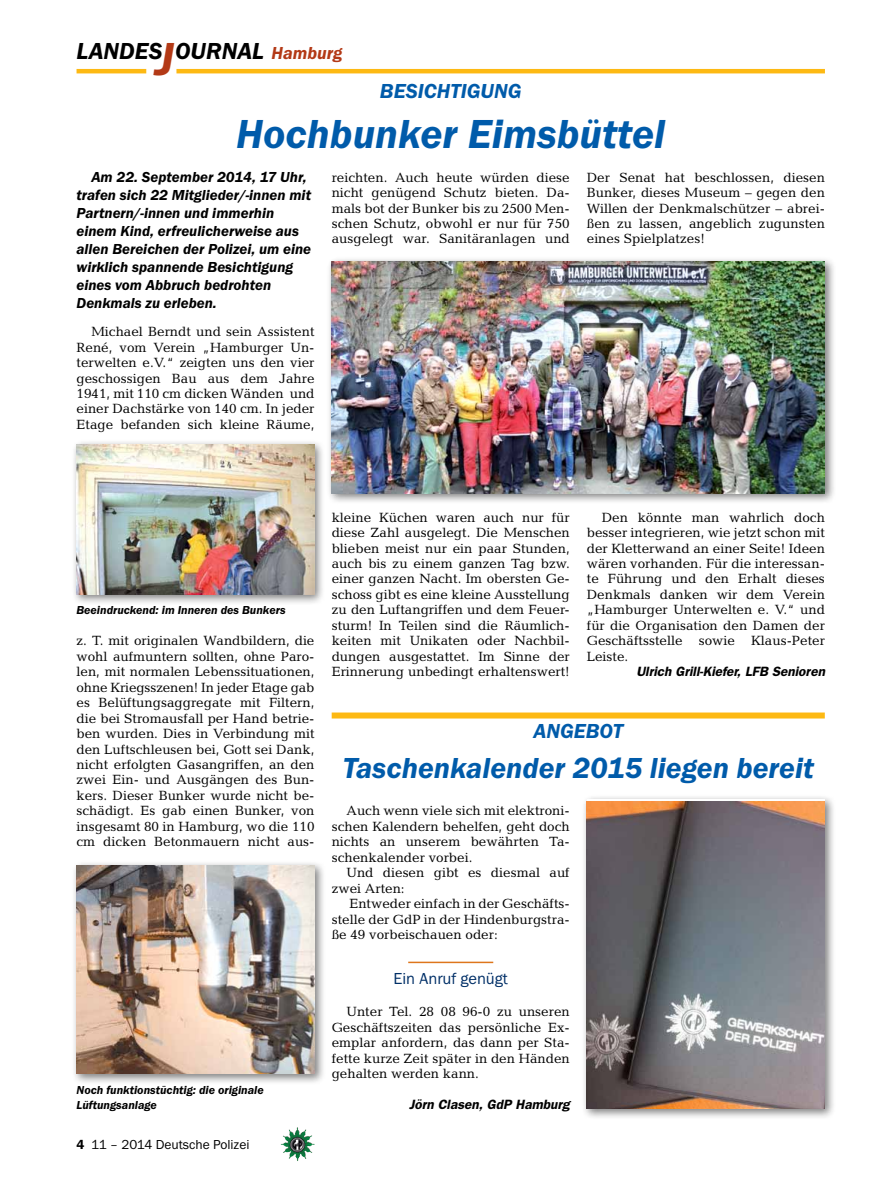
<style>
.page{position:relative;width:893px;height:1191px;background:#fff}
.page>*{position:absolute;margin:0;border:0;box-sizing:border-box;transform-origin:0 0}
._02__HEADLINE_3spalt{font:italic 600 42px "Franklin Gothic Itc T";color:#005baa}
._04__HEADLINE_1spalt{font:italic 600 30px "Franklin Gothic Itc T";color:#005baa}
.t1{font:italic 600 24px "Franklin Gothic Itc T";color:#000}
._01__RUBRIKENZEILE_o{font:italic 600 21px "Franklin Gothic Itc T";color:#005baa}
._01__RUBRIKENZEILE_m{font:italic 600 21px "Franklin Gothic Itc T";color:#005baa}
._20__ZÜ_C_1-zeilig{font:16.5px "Franklin Gothic Itc T";color:#002f67}
._08__VORSPANN{font:italic 600 15px/18px "Franklin Gothic Itc T";color:#000}
._09__GRUNDTEXT___Blo{font:13.5px/15.5px "Candida";color:#000;text-align:justify}
._13__UNTERSCHRIFT_Ar{font:italic 600 13.5px "Franklin Gothic";color:#000}
.t2{font:13.5px "Franklin Gothic Itc T";color:#000}
._12__BILDUNTERSCHRIF{font:italic 600 12px "Franklin Gothic Itc T";color:#000}
.s1{font-size:48px;color:#b33916}
.s2{font-size:18px;color:#b33916}
.s3{font-weight:600}
</style>
<div class="page">
<hr style="left:77px;top:69px;width:69px;height:4px;background:#fdb913">
<hr style="left:176px;top:69px;width:649px;height:4px;background:#fdb913">
<img style="left:281px;top:1128px;width:16px;height:24px">
<div style="left:71px;top:860px;width:255px;height:224px;background:#000;opacity:.5"></div>
<img style="left:77px;top:866px;width:238px;height:207px">
<div style="left:582px;top:794px;width:254px;height:326px;background:#000;opacity:.5"></div>
<img style="left:587px;top:802px;width:238px;height:307px">
<div style="left:71px;top:439px;width:255px;height:166px;background:#000;opacity:.5"></div>
<img style="left:77px;top:444px;width:238px;height:150px">
<div style="left:326px;top:256px;width:510px;height:249px;background:#000;opacity:.5"></div>
<img style="left:332px;top:261px;width:493px;height:232px">
<hr style="left:408px;top:961px;width:85px;height:2px;background:#de761c">
<div style="left:332px;top:712px;width:493px;height:6px;background:#fdb913"></div>
<h3 class="t1" style="left:77px;top:37px;width:267px">LANDES<span class="s1">J</span>OURNAL <span class="s2">Hamburg</span></h3>
<p class="_01__RUBRIKENZEILE_o" style="left:380px;top:79px;width:143px">BESICHTIGUNG</p>
<p class="_02__HEADLINE_3spalt" style="left:236px;top:109px;width:431px">Hochbunker Eimsbüttel</p>
<p class="_08__VORSPANN" style="left:77px;top:167px;width:236px;text-indent:15px">Am 22. September 2014, 17 Uhr, trafen sich 22 Mitglieder/-innen mit<br>Partnern/-innen und immerhin einem Kind, erfreulicherweise aus allen Bereichen der Polizei, um eine wirklich spannende Besichtigung eines vom Abbruch bedrohten<br>Denkmals zu erleben.</p>
<p class="_09__GRUNDTEXT___Blo" style="left:77px;top:324px;width:239px;text-indent:15px">Michael Berndt und sein Assistent René, vom Verein „Hamburger Un&shy;terwelten e.V.“ zeigten uns den vier geschossigen Bau aus dem Jahre 1941, mit 110 cm dicken Wänden und einer Dachstärke von 140 cm. In jeder Etage befanden sich kleine Räume,</p>
<p class="_09__GRUNDTEXT___Blo" style="left:332px;top:169px;width:240px">reichten. Auch heute würden diese nicht genügend Schutz bieten. Da&shy;mals bot der Bunker bis zu 2500 Men&shy;schen Schutz, obwohl er nur für 750 ausgelegt war. Sanitäranlagen und</p>
<p class="_09__GRUNDTEXT___Blo" style="left:587px;top:169px;width:240px">Der Senat hat beschlossen, diesen Bunker, dieses Museum – gegen den Willen der Denkmalschützer – abrei&shy;ßen zu lassen, angeblich zugunsten eines Spielplatzes!</p>
<p class="_12__BILDUNTERSCHRIF" style="left:76px;top:603px;width:211px">Beeindruckend: im Inneren des Bunkers</p>
<p class="_09__GRUNDTEXT___Blo" style="left:77px;top:633px;width:239px">z. T. mit originalen Wandbildern, die wohl aufmuntern sollten, ohne Paro&shy;len, mit normalen Lebenssituationen, ohne Kriegsszenen! In jeder Etage gab es Belüftungsaggregate mit Filtern, die bei Stromausfall per Hand betrie&shy;ben wurden. Dies in Verbindung mit den Luftschleusen bei, Gott sei Dank, nicht erfolgten Gasangriffen, an den zwei Ein- und Ausgängen des Bun&shy;kers. Dieser Bunker wurde nicht be&shy;schädigt. Es gab einen Bunker, von insgesamt 80 in Hamburg, wo die 110 cm dicken Betonmauern nicht aus-</p>
<p class="_12__BILDUNTERSCHRIF" style="left:77px;top:1082px;width:189px">Noch funktionstüchtig: die originale</p>
<p class="_12__BILDUNTERSCHRIF" style="left:77px;top:1098px;width:82px">Lüftungsanlage</p>
<p class="t2" style="left:77px;top:1136px;width:174px"><span class="s3">4</span> 11 – 2014 Deutsche Polizei</p>
<p class="_09__GRUNDTEXT___Blo" style="left:332px;top:509px;width:240px">kleine Küchen waren auch nur für diese Zahl ausgelegt. Die Menschen blieben meist nur ein paar Stunden, auch bis zu einem ganzen Tag bzw. einer ganzen Nacht. Im obersten Ge&shy;schoss gibt es eine kleine Ausstellung zu den Luftangriffen und dem Feuer&shy;sturm! In Teilen sind die Räumlich&shy;keiten mit Unikaten oder Nachbil&shy;dungen ausgestattet. Im Sinne der Erinnerung unbedingt erhaltenswert!</p>
<p class="_09__GRUNDTEXT___Blo" style="left:587px;top:509px;width:240px;text-indent:15px">Den könnte man wahrlich doch besser integrieren, wie jetzt schon mit der Kletterwand an einer Seite! Ideen wären vorhanden. Für die interessan&shy;te Führung und den Erhalt dieses Denkmals danken wir dem Verein „Hamburger Unterwelten e. V.“ und für die Organisation den Damen der Geschäftsstelle sowie Klaus-Peter Leiste.</p>
<p class="_13__UNTERSCHRIFT_Ar" style="left:636px;top:663px;width:190px">Ulrich Grill-Kiefer, LFB Senioren</p>
<p class="_01__RUBRIKENZEILE_m" style="left:533px;top:719px;width:91px">ANGEBOT</p>
<p class="_04__HEADLINE_1spalt" style="left:343px;top:751px;width:473px">Taschenkalender 2015 liegen bereit</p>
<p class="_09__GRUNDTEXT___Blo" style="left:332px;top:803px;width:240px;text-indent:15px">Auch wenn viele sich mit elektroni&shy;schen Kalendern behelfen, geht doch nichts an unserem bewährten Ta&shy;schenkalender vorbei.</p>
<p class="_09__GRUNDTEXT___Blo" style="left:332px;top:865px;width:240px;text-indent:15px">Und diesen gibt es diesmal auf zwei Arten:</p>
<p class="_09__GRUNDTEXT___Blo" style="left:332px;top:895px;width:240px;text-indent:18px">Entweder einfach in der Geschäfts&shy;stelle der GdP in der Hindenburgstra&shy;ße 49 vorbeischauen oder:</p>
<p class="_20__ZÜ_C_1-zeilig" style="left:393px;top:969px;width:116px">Ein Anruf genügt</p>
<p class="_09__GRUNDTEXT___Blo" style="left:332px;top:1004px;width:240px;text-indent:15px">Unter Tel. 28 08 96-0 zu unseren Geschäftszeiten das persönliche Ex&shy;emplar anfordern, das dann per Sta&shy;fette kurze Zeit später in den Händen gehalten werden kann.</p>
<p class="_13__UNTERSCHRIFT_Ar" style="left:409px;top:1096px;width:162px">Jörn Clasen, GdP Hamburg</p>
</div>
